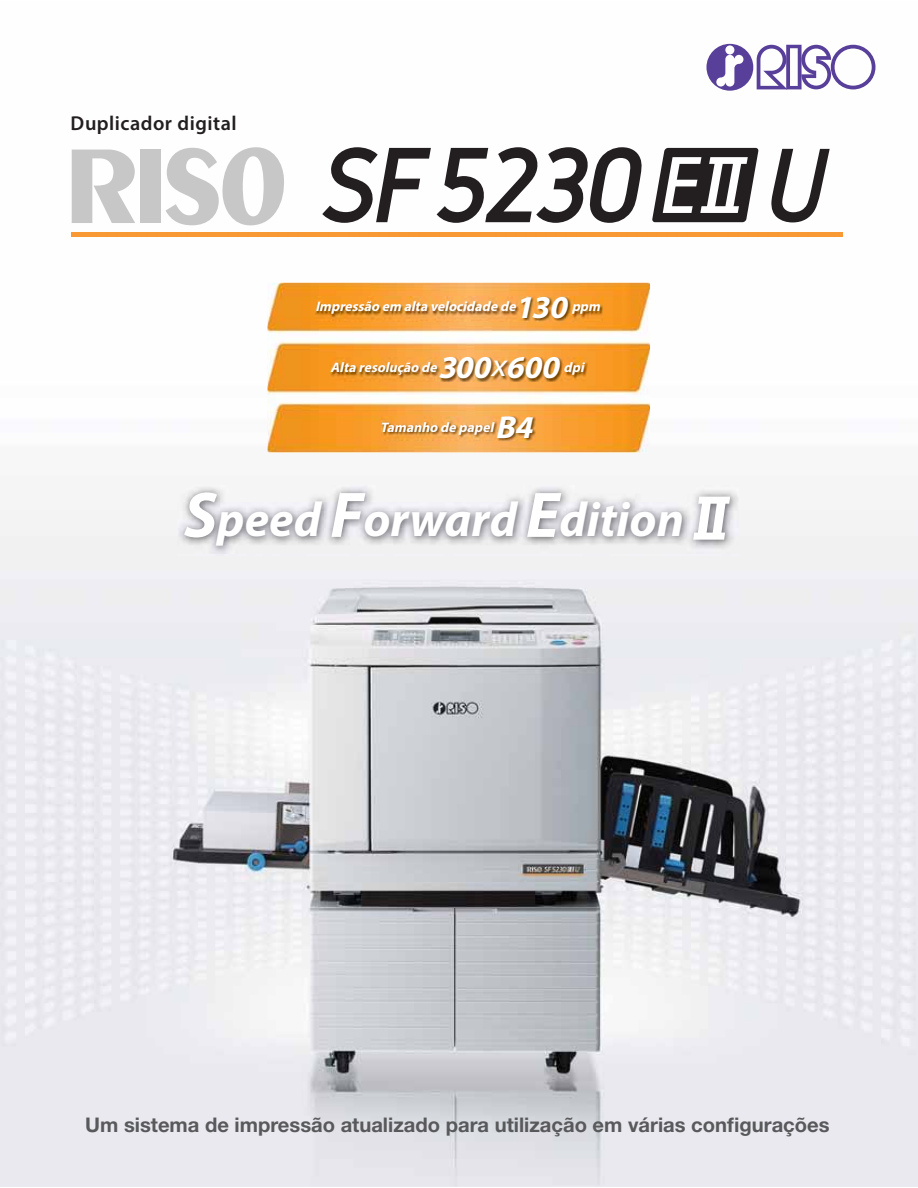
<style>
.page{position:relative;width:918px;height:1188px;background:#fff}
.page>*{position:absolute;margin:0;border:0;box-sizing:border-box;transform-origin:0 0}
.t1{font:italic 700 48.75px "Myriad Pro";color:#fff}
.t2{font:italic 700 31.8px "Myriad Pro";color:#fff}
.t3{font:700 20.25px "Helvetica Neue LT Std";color:#58595b}
.t4{font:600 20.25px "Myriad Pro";letter-spacing:.025em;color:#231f20}
.t5{font:italic 700 13.8px "Myriad Pro";color:#fff}
.s1{font-weight:400}
.s2{font-size:64.95px}
</style>
<div class="page">
<img style="left:0;top:43px;width:918px;height:1144px">
<svg style="left:706px;top:44px;width:170px;height:47px"></svg>
<hr style="left:72px;top:233px;width:771px;height:4px;background:#f89934">
<svg style="left:72px;top:150px;width:63px;height:73px"></svg>
<div style="left:140px;top:150px;width:21px;height:73px;background:#c7c7c7"></div>
<svg style="left:166px;top:147px;width:119px;height:78px"></svg>
<svg style="left:322px;top:147px;width:109px;height:76px"></svg>
<svg style="left:437px;top:147px;width:206px;height:76px"></svg>
<svg style="left:771px;top:149px;width:59px;height:73px"></svg>
<svg style="left:652px;top:148px;width:107px;height:74px"></svg>
<img style="left:177px;top:485px;width:562px;height:70px">
<svg style="left:693px;top:497px;width:37px;height:43px"></svg>
<img style="left:267px;top:283px;width:383px;height:170px">
<img style="left:316px;top:297px;width:287px;height:24px">
<img style="left:330px;top:357px;width:258px;height:25px">
<img style="left:381px;top:416px;width:155px;height:25px">
<p class="t4" style="left:71px;top:115px;width:168px">Duplicador digital</p>
<p class="t5" style="left:315px;top:299px;width:204px">Impressão em alta velocidade de</p>
<h2 class="t2" style="left:515px;top:288px;width:58px">130</h2>
<p class="t5" style="left:572px;top:299px;width:32px">ppm</p>
<p class="t5" style="left:331px;top:359px;width:110px">Alta resolução de</p>
<h2 class="t2" style="left:438px;top:349px;width:127px">300<span class="s1">x</span>600</h2>
<p class="t5" style="left:564px;top:359px;width:24px">dpi</p>
<p class="t5" style="left:380px;top:419px;width:117px">Tamanho de papel</p>
<h2 class="t2" style="left:495px;top:408px;width:43px">B4</h2>
<h1 class="t1" style="left:184px;top:491px;width:502px"><span class="s2">S</span>peed <span class="s2">F</span>orward <span class="s2">E</span>dition</h1>
<p class="t3" style="left:85px;top:1118px;width:746px">Um sistema de impressão atualizado para utilização em várias configurações</p>
</div>
